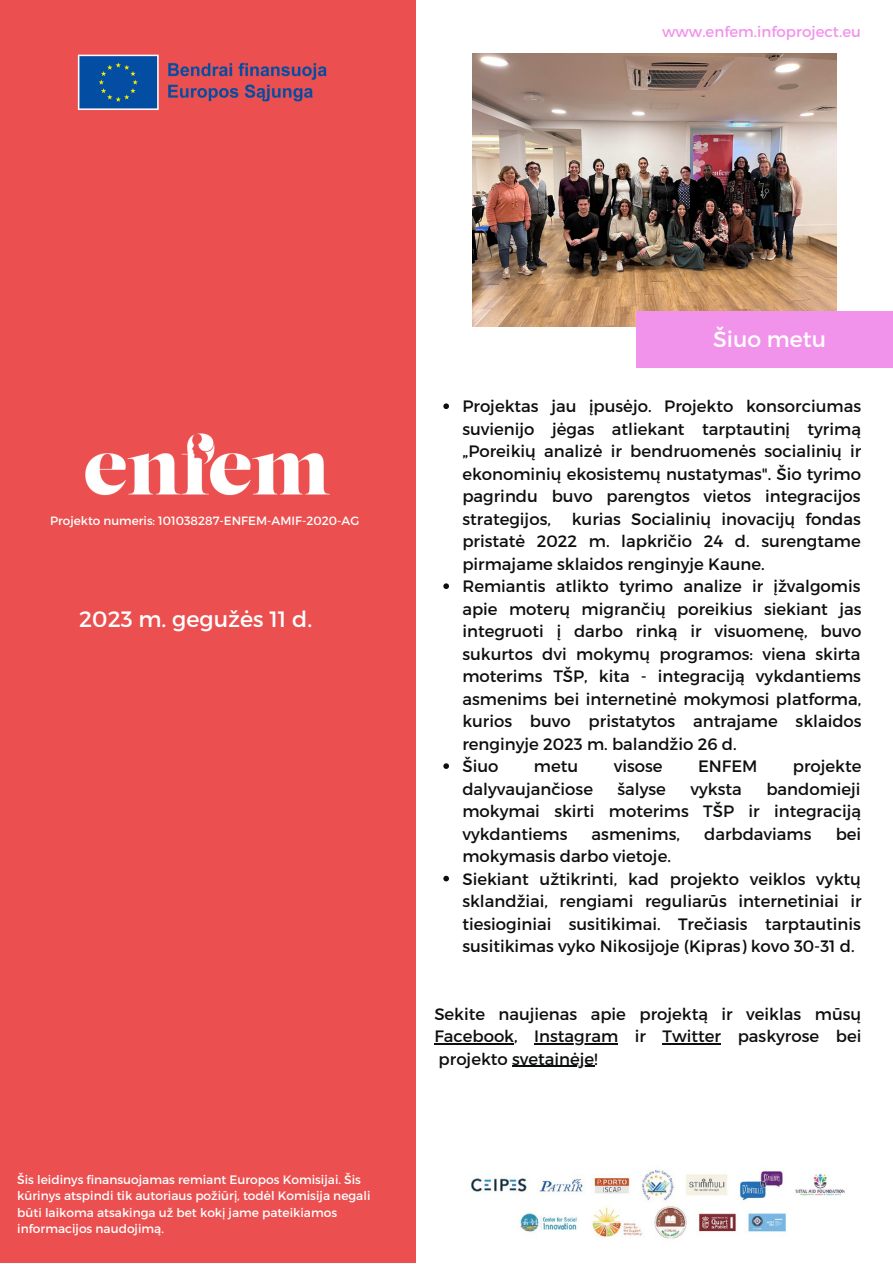
<style>
.page{position:relative;width:893px;height:1264px;background:#fff}
.page>*{position:absolute;margin:0;border:0;box-sizing:border-box;transform-origin:0 0}
.t1{font:22.2px "Montserrat";color:#fff}
.t2{font:22.05px "Montserrat";color:#fff}
.t3{font:16.5px/22.5px "Montserrat";color:#0d0e0e;text-align:justify}
.t4{font:15px "Montserrat";color:#f293eb}
.t5{font:12.15px/16.2px "Montserrat";color:#fff}
.t6{font:12px "Montserrat";color:#fff}
</style>
<div class="page">
<div style="left:0;top:0;width:415px;height:1262px;background:#eb4f4f"></div>
<svg style="left:443px;top:403px;width:6px;height:6px"></svg>
<svg style="left:443px;top:583px;width:6px;height:6px"></svg>
<svg style="left:443px;top:763px;width:6px;height:6px"></svg>
<svg style="left:443px;top:875px;width:6px;height:6px"></svg>
<hr style="left:434px;top:1043px;width:80px;height:1px;background:#0d0e0e">
<hr style="left:534px;top:1043px;width:84px;height:1px;background:#0d0e0e">
<hr style="left:662px;top:1043px;width:59px;height:1px;background:#0d0e0e">
<hr style="left:512px;top:1065px;width:82px;height:1px;background:#0d0e0e">
<img style="left:85px;top:433px;width:245px;height:63px">
<img style="left:471px;top:1170px;width:374px;height:69px">
<img style="left:472px;top:53px;width:364px;height:273px">
<div style="left:636px;top:311px;width:256px;height:56px;background:#f293eb"></div>
<img style="left:77px;top:54px;width:250px;height:56px">
<p class="t4" style="left:662px;top:22px;width:200px">www.enfem.infoproject.eu</p>
<p class="t6" style="left:50px;top:512px;width:311px">Projekto numeris: 101038287-ENFEM-AMIF-2020-AG</p>
<p class="t1" style="left:79px;top:604px;width:234px">2023 m. gegužės 11 d.</p>
<p class="t5" style="left:17px;top:1170px;width:355px">Šis leidinys finansuojamas remiant Europos Komisijai. Šis kūrinys atspindi tik autoriaus požiūrį, todėl Komisija negali būti laikoma atsakinga už bet kokį jame pateikiamos informacijos naudojimą.</p>
<p class="t2" style="left:713px;top:325px;width:114px">Šiuo metu</p>
<p class="t3" style="left:462px;top:394px;width:400px">Projektas jau įpusėjo. Projekto konsorciumas suvienijo jėgas atliekant tarptautinį tyrimą „Poreikių analizė ir bendruomenės socialinių ir ekonominių ekosistemų nustatymas". Šio tyrimo pagrindu buvo parengtos vietos integracijos strategijos,</p>
<p class="t3" style="left:462px;top:507px;width:400px;text-indent:109px">kurias Socialinių inovacijų fondas pristatė 2022 m. lapkričio 24 d. surengtame pirmajame sklaidos renginyje Kaune.</p>
<p class="t3" style="left:462px;top:574px;width:400px">Remiantis atlikto tyrimo analize ir įžvalgomis apie moterų migrančių poreikius siekiant jas integruoti į darbo rinką ir visuomenę, buvo sukurtos dvi mokymų programos: viena skirta moterims TŠP, kita - integraciją vykdantiems asmenims bei internetinė mokymosi platforma, kurios buvo pristatytos antrajame sklaidos renginyje 2023 m. balandžio 26 d.</p>
<p class="t3" style="left:462px;top:754px;width:37px">Šiuo</p>
<p class="t3" style="left:534px;top:754px;width:46px">metu</p>
<p class="t3" style="left:613px;top:754px;width:50px">visose</p>
<p class="t3" style="left:698px;top:754px;width:61px">ENFEM</p>
<p class="t3" style="left:792px;top:754px;width:70px">projekte</p>
<p class="t3" style="left:462px;top:776px;width:132px">dalyvaujančiose</p>
<p class="t3" style="left:617px;top:776px;width:50px">šalyse</p>
<p class="t3" style="left:690px;top:776px;width:53px">vyksta</p>
<p class="t3" style="left:462px;top:776px;width:400px;text-indent:304px">bandomieji mokymai skirti moterims TŠP ir integraciją vykdantiems</p>
<p class="t3" style="left:591px;top:821px;width:90px">asmenims,</p>
<p class="t3" style="left:704px;top:821px;width:109px">darbdaviams</p>
<p class="t3" style="left:835px;top:821px;width:27px">bei</p>
<p class="t3" style="left:462px;top:844px;width:210px">mokymasis darbo vietoje.</p>
<p class="t3" style="left:462px;top:866px;width:400px">Siekiant užtikrinti, kad projekto veiklos vyktų sklandžiai, rengiami reguliarūs internetiniai ir tiesioginiai susitikimai. Trečiasis tarptautinis susitikimas vyko Nikosijoje (Kipras) kovo 30-31 d.</p>
<p class="t3" style="left:434px;top:1001px;width:428px">Sekite naujienas apie projektą ir veiklas mūsų Facebook, Instagram ir Twitter paskyrose bei projekto svetainėje!</p>
</div>
